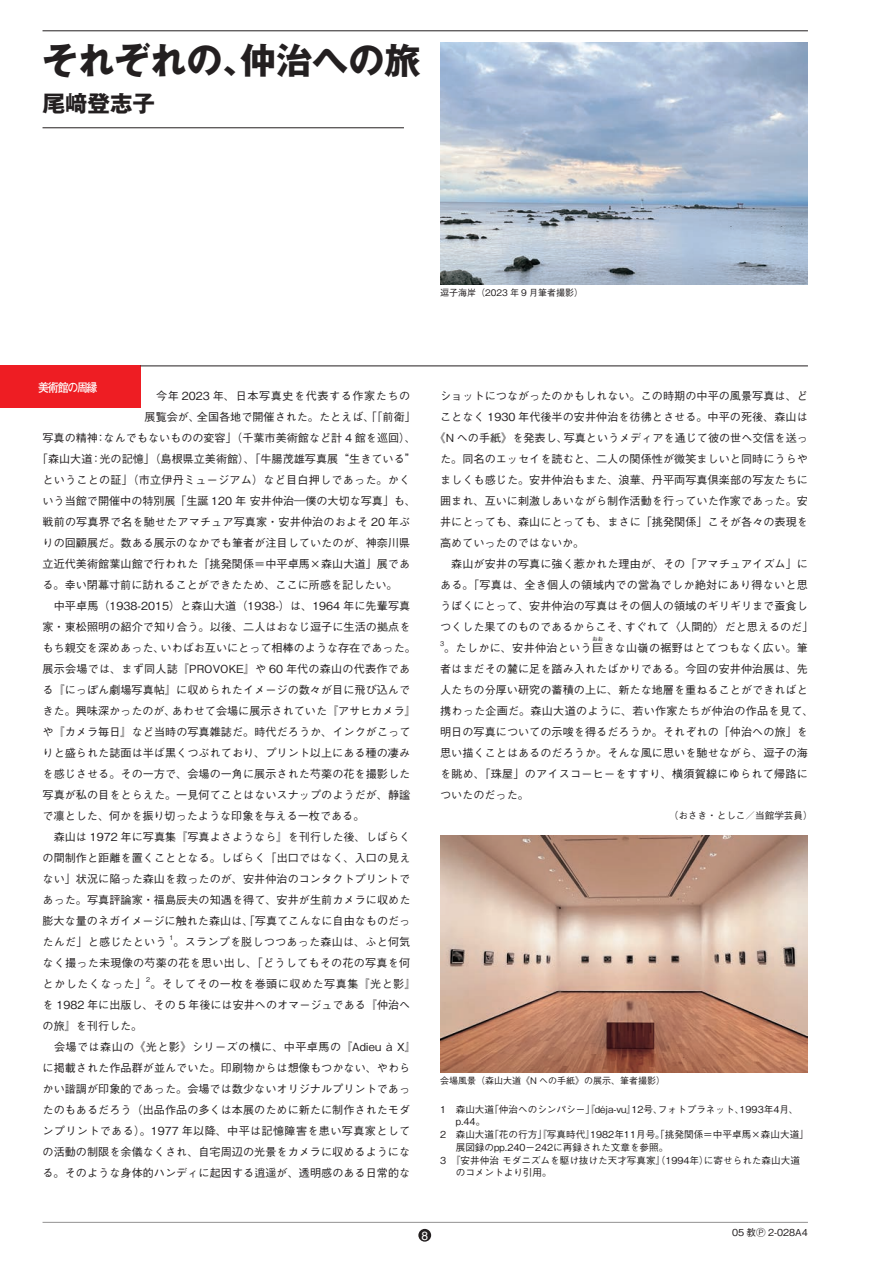
<style>
.page{position:relative;width:893px;height:1263px;background:#fff}
.page>*{position:absolute;margin:0;border:0;box-sizing:border-box;transform-origin:0 0}
.t1{font:700 36px "Gothic MB101 Pro";color:#231f20}
.t2{font:700 22.5px "Gothic MB101 Pro";color:#231f20}
.t3{font:700 12px "Futo Go B101 Pro";letter-spacing:-.115em;color:#fff;scale:.91 1}
.t4{font:12px "Helvetica LT Pro";color:#fff}
.t5{font:500 11.1px/21px "Gothic BBB Pro";letter-spacing:.005em;color:#231f20}
.t6{font:500 11.1px "Gothic BBB Pro";letter-spacing:.025em;color:#231f20}
.t7{font:500 11.1px "Gothic BBB Pro";letter-spacing:.055em;color:#231f20}
.t8{font:500 9.6px "Gothic BBB Pro";color:#231f20}
.t9{font:500 9px "Gothic BBB Pro";color:#231f20}
.t10{font:500 6.45px "Gothic BBB Pro";color:#231f20}
.t11{font:500 5.55px "Gothic BBB Pro";color:#231f20}
</style>
<div class="page">
<img style="left:440px;top:836px;width:368px;height:236px">
<img style="left:440px;top:43px;width:368px;height:241px">
<div style="left:0;top:366px;width:140px;height:42px;background:#ee1d23"></div>
<hr style="left:43px;top:128px;width:361px;height:1px;background:#231f20">
<hr style="left:140px;top:366px;width:668px;height:1px;background:#231f20">
<hr style="left:43px;top:31px;width:765px;height:1px;background:#231f20">
<hr style="left:43px;top:1222px;width:765px;height:1px;background:#231f20">
<div style="left:418px;top:1229px;width:13px;height:12px;background:#231f20;border-radius:50%"></div>
<h1 class="t1" style="left:43px;top:31px;width:379px">それぞれの、仲治への旅</h1>
<h2 class="t2" style="left:43px;top:85px;width:114px">尾﨑登志子</h2>
<p class="t9" style="left:440px;top:286px;width:145px">逗子海岸（2023 年 9 月筆者撮影）</p>
<p class="t3" style="left:38px;top:377px;width:67px">美術館の周縁</p>
<p class="t7" style="left:145px;top:387px;width:267px">　今年 2023 年、日本写真史を代表する作家たちの</p>
<p class="t5" style="left:145px;top:405px;width:273px">展覧会が、全国各地で開催された。たとえば、「「前衛」</p>
<p class="t5" style="left:43px;top:426px;width:375px">写真の精神：なんでもないものの変容」（千葉市美術館など計 4 館を巡回）、</p>
<p class="t5" style="left:37px;top:447px;width:380px">「森山大道：光の記憶」（島根県立美術館）、「牛腸茂雄写真展“生きている”</p>
<p class="t5" style="left:43px;top:468px;width:369px">ということの証」（市立伊丹ミュージアム）など目白押しであった。かく</p>
<p class="t5" style="left:43px;top:489px;width:375px">いう当館で開催中の特別展「生誕 120 年 安井仲治―僕の大切な写真」も、</p>
<p class="t5" style="left:43px;top:510px;width:369px">戦前の写真界で名を馳せたアマチュア写真家・安井仲治のおよそ 20 年ぶ</p>
<p class="t5" style="left:43px;top:531px;width:369px">りの回顧展だ。数ある展示のなかでも筆者が注目していたのが、神奈川県</p>
<p class="t5" style="left:43px;top:552px;width:369px">立近代美術館葉山館で行われた「挑発関係＝中平卓馬×森山大道」展であ</p>
<p class="t5" style="left:43px;top:573px;width:357px">る。幸い閉幕寸前に訪れることができたため、ここに所感を記したい。</p>
<p class="t5" style="left:43px;top:594px;width:369px">　中平卓馬（1938-2015）と森山大道（1938-）は、1964 年に先輩写真</p>
<p class="t5" style="left:43px;top:615px;width:369px">家・東松照明の紹介で知り合う。以後、二人はおなじ逗子に生活の拠点を</p>
<p class="t5" style="left:43px;top:636px;width:375px">もち親交を深めあった、いわばお互いにとって相棒のような存在であった。</p>
<p class="t5" style="left:43px;top:657px;width:369px">展示会場では、まず同人誌『PROVOKE』や 60 年代の森山の代表作であ</p>
<p class="t5" style="left:43px;top:678px;width:369px">る『にっぽん劇場写真帖』に収められたイメージの数々が目に飛び込んで</p>
<p class="t5" style="left:43px;top:699px;width:375px">きた。興味深かったのが、あわせて会場に展示されていた『アサヒカメラ』</p>
<p class="t5" style="left:43px;top:720px;width:369px">や『カメラ毎日』など当時の写真雑誌だ。時代だろうか、インクがこって</p>
<p class="t5" style="left:43px;top:741px;width:369px">りと盛られた誌面は半ば黒くつぶれており、プリント以上にある種の凄み</p>
<p class="t5" style="left:43px;top:762px;width:369px">を感じさせる。その一方で、会場の一角に展示された芍薬の花を撮影した</p>
<p class="t5" style="left:43px;top:783px;width:369px">写真が私の目をとらえた。一見何てことはないスナップのようだが、静謐</p>
<p class="t5" style="left:43px;top:804px;width:323px">で凛とした、何かを振り切ったような印象を与える一枚である。</p>
<p class="t5" style="left:43px;top:825px;width:369px">　森山は 1972 年に写真集『写真よさようなら』を刊行した後、しばらく</p>
<p class="t5" style="left:43px;top:846px;width:369px">の間制作と距離を置くこととなる。しばらく「出口ではなく、入口の見え</p>
<p class="t5" style="left:43px;top:867px;width:369px">ない」状況に陥った森山を救ったのが、安井仲治のコンタクトプリントで</p>
<p class="t5" style="left:43px;top:888px;width:369px">あった。写真評論家・福島辰夫の知遇を得て、安井が生前カメラに収めた</p>
<p class="t5" style="left:43px;top:909px;width:369px">膨大な量のネガイメージに触れた森山は、「写真てこんなに自由なものだっ</p>
<p class="t5" style="left:43px;top:930px;width:126px">たんだ」と感じたという</p>
<p class="t10" style="left:169px;top:933px;width:6px">1</p>
<p class="t5" style="left:43px;top:930px;width:375px;text-indent:131px">。スランプを脱しつつあった森山は、ふと何気なく撮った未現像の芍薬の花を思い出し、「どうしてもその花の写真を何とかしたくなった」。そしてその一枚を巻頭に収めた写真集『光と影』</p>
<p class="t10" style="left:146px;top:975px;width:6px">2</p>
<p class="t5" style="left:43px;top:993px;width:375px">を 1982 年に出版し、その 5 年後には安井へのオマージュである『仲治への旅』を刊行した。<br>　会場では森山の《光と影》シリーズの横に、中平卓馬の『Adieu à X』に掲載された作品群が並んでいた。印刷物からは想像もつかない、やわらかい諧調が印象的であった。会場では数少ないオリジナルプリントであったのもあるだろう（出品作品の多くは本展のために新たに制作されたモダンプリントである）。1977 年以降、中平は記憶障害を患い写真家としての活動の制限を余儀なくされ、自宅周辺の光景をカメラに収めるようになる。そのような身体的ハンディに起因する逍遥が、透明感のある日常的な</p>
<p class="t5" style="left:440px;top:384px;width:369px">ショットにつながったのかもしれない。この時期の中平の風景写真は、ど</p>
<p class="t5" style="left:440px;top:405px;width:369px">ことなく 1930 年代後半の安井仲治を彷彿とさせる。中平の死後、森山は</p>
<p class="t5" style="left:435px;top:426px;width:375px">《N への手紙》を発表し、写真というメディアを通じて彼の世へ交信を送っ</p>
<p class="t5" style="left:440px;top:447px;width:369px">た。同名のエッセイを読むと、二人の関係性が微笑ましいと同時にうらや</p>
<p class="t5" style="left:440px;top:468px;width:369px">ましくも感じた。安井仲治もまた、浪華、丹平両写真倶楽部の写友たちに</p>
<p class="t5" style="left:440px;top:489px;width:369px">囲まれ、互いに刺激しあいながら制作活動を行っていた作家であった。安</p>
<p class="t5" style="left:440px;top:510px;width:369px">井にとっても、森山にとっても、まさに「挑発関係」こそが各々の表現を</p>
<p class="t5" style="left:440px;top:531px;width:146px">高めていったのではないか。</p>
<p class="t5" style="left:440px;top:552px;width:369px">　森山が安井の写真に強く惹かれた理由が、その「アマチュアイズム」に</p>
<p class="t5" style="left:440px;top:573px;width:369px">ある。「写真は、全き個人の領域内での営為でしか絶対にあり得ないと思</p>
<p class="t5" style="left:440px;top:594px;width:369px">うぼくにとって、安井仲治の写真はその個人の領域のギリギリまで蚕食し</p>
<p class="t5" style="left:440px;top:615px;width:375px">つくした果てのものであるからこそ、すぐれて〈人間的〉だと思えるのだ」</p>
<p class="t10" style="left:440px;top:639px;width:6px">3</p>
<p class="t6" style="left:444px;top:639px;width:365px">。たしかに、安井仲治という巨きな山嶺の裾野はとてつもなく広い。筆</p>
<p class="t11" style="left:592px;top:635px;width:13px">おお</p>
<p class="t5" style="left:440px;top:657px;width:375px">者はまだその麓に足を踏み入れたばかりである。今回の安井仲治展は、先人たちの分厚い研究の蓄積の上に、新たな地層を重ねることができればと携わった企画だ。森山大道のように、若い作家たちが仲治の作品を見て、明日の写真についての示唆を得るだろうか。それぞれの「仲治への旅」を思い描くことはあるのだろうか。そんな風に思いを馳せながら、逗子の海を眺め、「珠屋」のアイスコーヒーをすすり、横須賀線にゆられて帰路についたのだった。</p>
<p class="t8" style="left:669px;top:808px;width:145px">（おさき・としこ／当館学芸員）</p>
<p class="t9" style="left:440px;top:1073px;width:227px">会場風景（森山大道《N への手紙》の展示、筆者撮影）</p>
<p class="t8" style="left:440px;top:1101px;width:360px">1　森山大道「仲治へのシンパシー」『déja-vu』12号、フォトプラネット、1993年4月、</p>
<p class="t8" style="left:456px;top:1114px;width:31px">p.44。</p>
<p class="t8" style="left:440px;top:1127px;width:370px">2　森山大道「花の行方」『写真時代』1982年11月号。「挑発関係＝中平卓馬×森山大道」</p>
<p class="t8" style="left:456px;top:1139px;width:214px">展図録のpp.240－242に再録された文章を参照。</p>
<p class="t8" style="left:440px;top:1152px;width:361px">3　『安井仲治 モダニズムを駆け抜けた天才写真家』（1994年）に寄せられた森山大道</p>
<p class="t8" style="left:456px;top:1165px;width:97px">のコメントより引用。</p>
<p class="t4" style="left:421px;top:1228px;width:8px">8</p>
<p class="t8" style="left:732px;top:1225px;width:77px">05 教Ⓟ 2-028A4</p>
</div>
